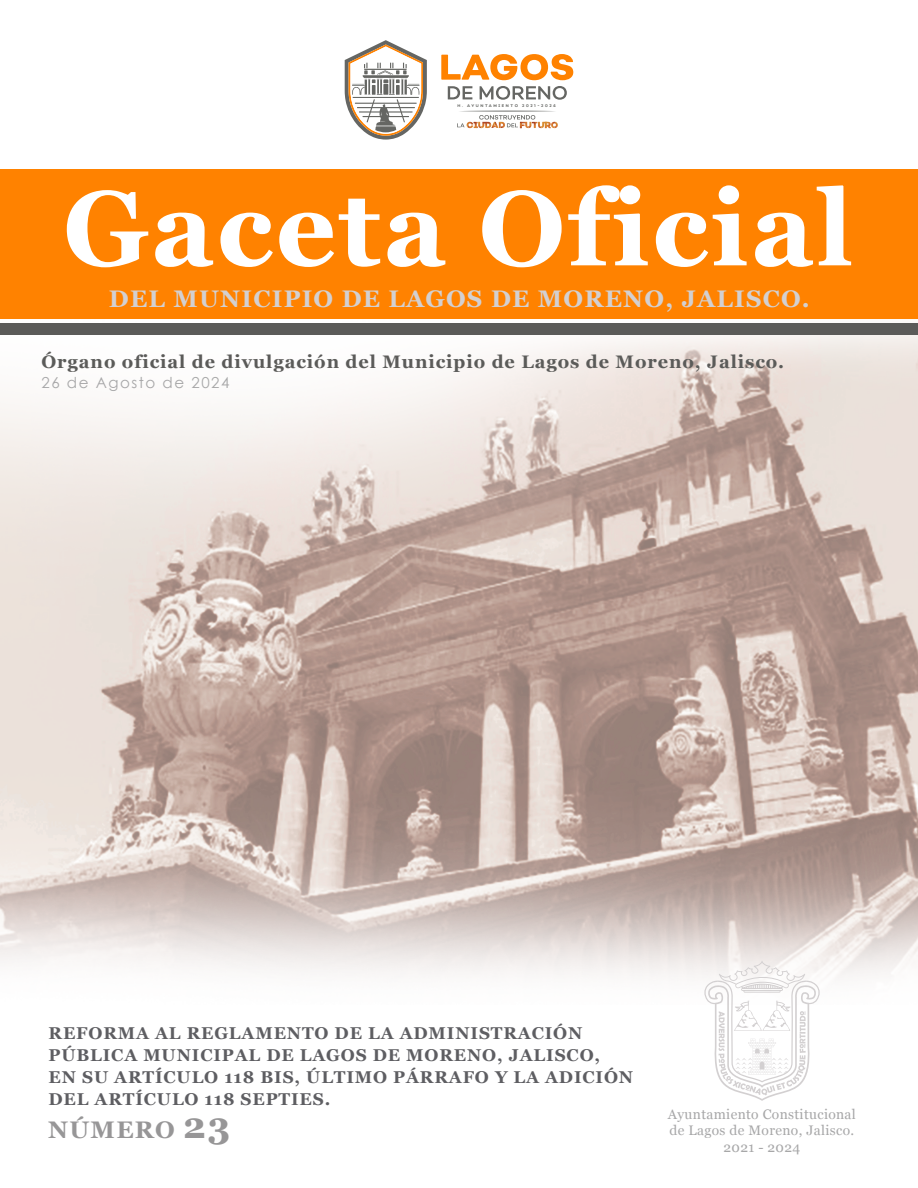
<style>
.page{position:relative;width:918px;height:1188px;background:#fff}
.page>*{position:absolute;margin:0;border:0;box-sizing:border-box;transform-origin:0 0}
.t1{font:700 105.75px "Georgia";letter-spacing:.025em;color:#fff}
.t2{font:700 24px "Georgia";letter-spacing:.05em;color:#d3d0d1}
.t3{font:700 24px "Georgia";letter-spacing:.05em;color:#979697}
.t4{font:700 18.15px "Georgia";letter-spacing:.05em;color:#5b5b59}
.t5{font:700 17.1px/21.9px "Georgia";letter-spacing:.05em;color:#5e5e62}
.t6{font:15.15px "Century Gothic";letter-spacing:.1em;color:#a7a7a8}
.t7{font:13.8px/16.5px "Georgia";letter-spacing:.025em;color:#a7a7a8;text-align:center}
.t8{font:700 3.9px "Nutmeg";letter-spacing:.41em;color:#656663}
.s1{font-size:36.3px}
</style>
<div class="page">
<img style="left:0;top:318px;width:918px;height:660px">
<div style="left:0;top:169px;width:918px;height:149px;background:#ff8200"></div>
<div style="left:0;top:324px;width:918px;height:11px;background:#5b5b59"></div>
<svg style="left:703px;top:961px;width:118px;height:140px"></svg>
<svg style="left:345px;top:40px;width:82px;height:100px"></svg>
<svg style="left:441px;top:54px;width:132px;height:26px"></svg>
<svg style="left:448px;top:86px;width:24px;height:13px"></svg>
<svg style="left:480px;top:86px;width:87px;height:14px"></svg>
<svg style="left:457px;top:111px;width:101px;height:17px"></svg>
<p class="t8" style="left:458px;top:103px;width:100px">H. AYUNTAMIENTO 2021-2024</p>
<h1 class="t1" style="left:63px;top:149px;width:791px">Gaceta Oficial</h1>
<h2 class="t2" style="left:109px;top:281px;width:702px">DEL MUNICIPIO DE LAGOS DE MORENO, JALISCO.</h2>
<p class="t4" style="left:41px;top:348px;width:744px">Órgano oficial de divulgación del Municipio de Lagos de Moreno, Jalisco.</p>
<p class="t6" style="left:41px;top:372px;width:190px">26 de Agosto de 2024</p>
<p class="t5" style="left:49px;top:1021px;width:586px">REFORMA AL REGLAMENTO DE LA ADMINISTRACIÓN PÚBLICA MUNICIPAL DE LAGOS DE MORENO, JALISCO,<br>EN SU ARTÍCULO 118 BIS, ÚLTIMO PÁRRAFO Y LA ADICIÓN DEL ARTÍCULO 118 SEPTIES.</p>
<h2 class="t3" style="left:48px;top:1112px;width:184px">NÚMERO <span class="s1">23</span></h2>
<p class="t7" style="left:668px;top:1105px;width:189px">Ayuntamiento Constitucional de Lagos de Moreno, Jalisco.<br>2021 - 2024</p>
</div>
